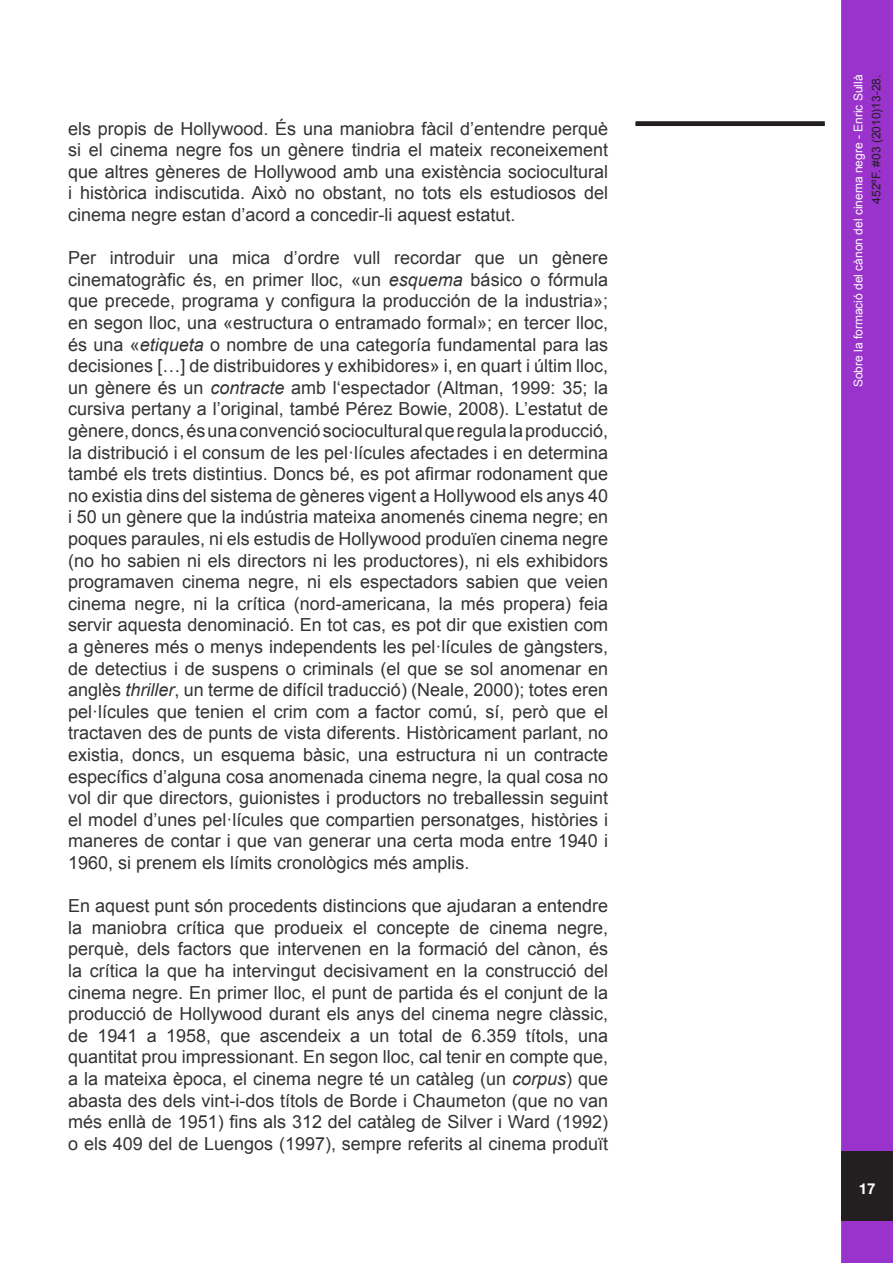
<style>
.page{position:relative;width:893px;height:1263px;background:#fff}
.page>*{position:absolute;margin:0;border:0;box-sizing:border-box;transform-origin:0 0}
.t1{font:18px/21.6px "Arial";color:#333;text-align:justify}
.t2{font:700 15px "Helvetica Neue";color:#fff}
.t3{font:12px "Arial";color:#fff}
.t4{font:12px "Arial";color:#231f20}
.s1{font-style:italic}
</style>
<div class="page">
<div style="left:841px;top:0;width:52px;height:1263px;background:#93c;border:3px solid #93c"></div>
<div style="left:841px;top:1151px;width:52px;height:70px;background:#231f20"></div>
<div style="left:636px;top:121px;width:189px;height:5px;background:#231f20"></div>
<p class="t1" style="left:68px;top:118px;width:541px">els propis de Hollywood. És una maniobra fàcil d’entendre perquè si el cinema negre fos un gènere tindria el mateix reconeixement que altres gèneres de Hollywood amb una existència sociocultural i històrica indiscutida. Això no obstant, no tots els estudiosos del cinema negre estan d’acord a concedir-li aquest estatut.</p>
<p class="t1" style="left:68px;top:247px;width:541px">Per introduir una mica d’ordre vull recordar que un gènere cinematogràfic és, en primer lloc, «un <span class="s1">esquema</span> básico o fórmula que precede, programa y configura la producción de la industria»; en segon lloc, una «estructura o entramado formal»; en tercer lloc, és una «<span class="s1">etiqueta</span> o nombre de una categoría fundamental para las decisiones […] de distribuidores y exhibidores» i, en quart i últim lloc, un gènere és un <span class="s1">contracte</span> amb l‘espectador (Altman, 1999: 35; la cursiva pertany a l’original, també Pérez Bowie, 2008). L’estatut de gènere, doncs, és una convenció sociocultural que regula la producció, la distribució i el consum de les pel·lícules afectades i en determina també els trets distintius. Doncs bé, es pot afirmar rodonament que no existia dins del sistema de gèneres vigent a Hollywood els anys 40 i 50 un gènere que la indústria mateixa anomenés cinema negre; en poques paraules, ni els estudis de Hollywood produïen cinema negre (no ho sabien ni els directors ni les productores), ni els exhibidors programaven cinema negre, ni els espectadors sabien que veien cinema negre, ni la crítica (nord-americana, la més propera) feia servir aquesta denominació. En tot cas, es pot dir que existien com a gèneres més o menys independents les pel·lícules de gàngsters, de detectius i de suspens o criminals (el que se sol anomenar en anglès <span class="s1">thriller</span>, un terme de difícil traducció) (Neale, 2000); totes eren pel·lícules que tenien el crim com a factor comú, sí, però que el tractaven des de punts de vista diferents. Històricament parlant, no existia, doncs, un esquema bàsic, una estructura ni un contracte específics d’alguna cosa anomenada cinema negre, la qual cosa no vol dir que directors, guionistes i productors no treballessin seguint el model d’unes pel·lícules que compartien personatges, històries i maneres de contar i que van generar una certa moda entre 1940 i 1960, si prenem els límits cronològics més amplis.</p>
<p class="t1" style="left:68px;top:895px;width:541px">En aquest punt són procedents distincions que ajudaran a entendre la maniobra crítica que produeix el concepte de cinema negre, perquè, dels factors que intervenen en la formació del cànon, és la crítica la que ha intervingut decisivament en la construcció del cinema negre. En primer lloc, el punt de partida és el conjunt de la producció de Hollywood durant els anys del cinema negre clàssic, de 1941 a 1958, que ascendeix a un total de 6.359 títols, una quantitat prou impressionant. En segon lloc, cal tenir en compte que, a la mateixa època, el cinema negre té un catàleg (un <span class="s1">corpus</span>) que abasta des dels vint-i-dos títols de Borde i Chaumeton (que no van més enllà de 1951) fins als 312 del catàleg de Silver i Ward (1992) o els 409 del de Luengos (1997), sempre referits al cinema produït</p>
<p class="t3" style="left:850px;top:387px;width:314px;rotate:-90deg">Sobre la formació del cànon del cinema negre - Enric Sullà</p>
<p class="t4" style="left:868px;top:204px;width:131px;rotate:-90deg">452ºF. #03 (2010)13-28.</p>
<p class="t2" style="left:859px;top:1179px;width:18px">17</p>
</div>
